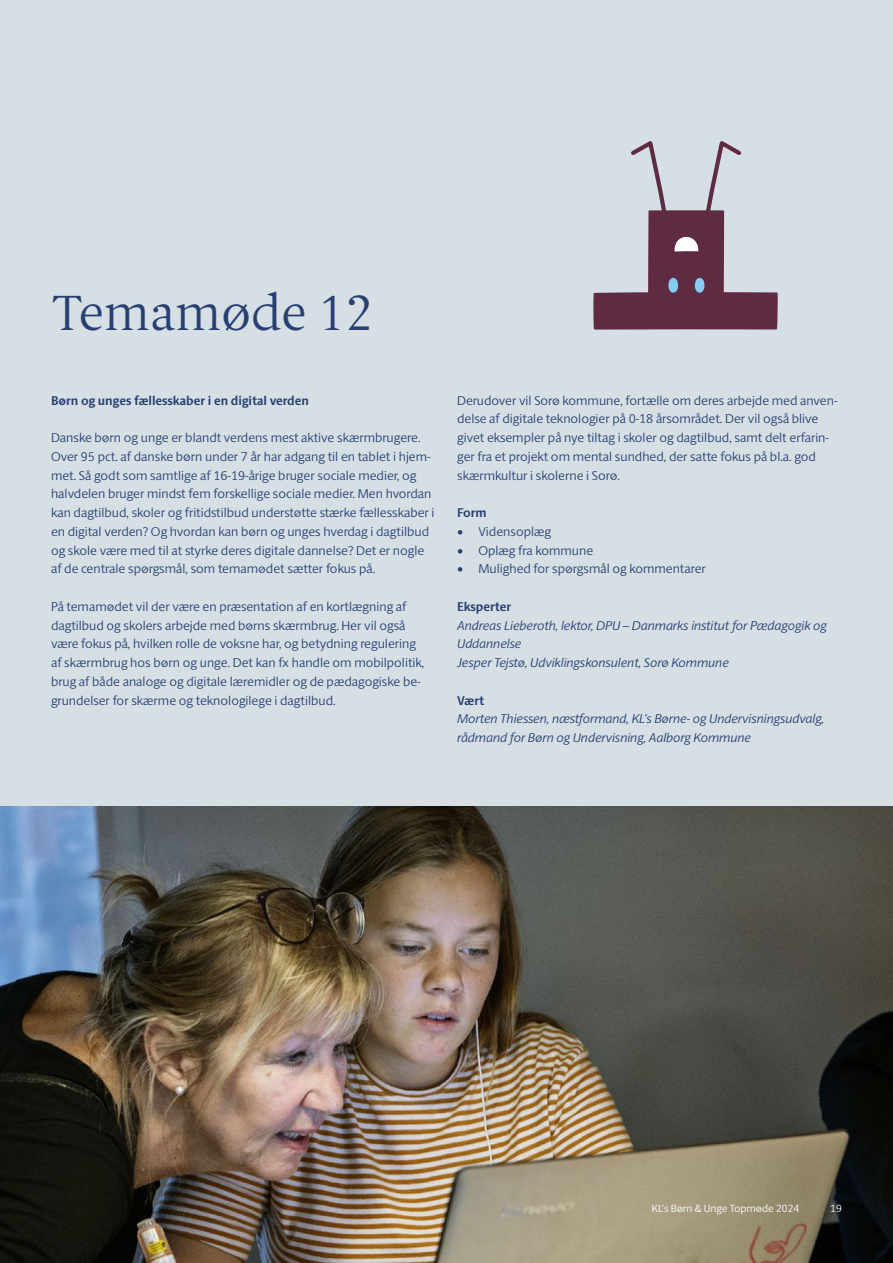
<style>
.page{position:relative;width:893px;height:1263px;background:#d5dfe4}
.page>*{position:absolute;margin:0;border:0;box-sizing:border-box;transform-origin:0 0}
.t1{font:300 49.5px "ID Serif";color:#283f74}
.t2{font:300 12.75px/18.8px "ID Sans";color:#283f74}
.t3{font:italic 300 12.75px/18.8px "ID Sans";color:#283f74}
.t4{font:700 12.75px "ID Sans";color:#283f74}
.t5{font:300 10.5px "ID Sans";color:#fff}
.s1{font-family:"ID Serif";font-weight:400}
</style>
<div class="page">
<img style="left:0;top:807px;width:893px;height:456px">
<svg style="left:593px;top:143px;width:185px;height:187px"></svg>
<h1 class="t1" style="left:51px;top:282px;width:324px">Temamøde 12</h1>
<p class="t4" style="left:51px;top:392px;width:259px">Børn og unges fællesskaber i en digital verden</p>
<p class="t2" style="left:51px;top:428px;width:385px">Danske børn og unge er blandt verdens mest aktive skærmbrugere.<br>Over 95 pct. af danske børn under 7 år har adgang til en tablet i hjem&shy;met. Så godt som samtlige af 16-19-årige bruger sociale medier, og halvdelen bruger mindst fem forskellige sociale medier. Men hvordan kan dagtilbud, skoler og fritidstilbud understøtte stærke fællesskaber i en digital verden? Og hvordan kan børn og unges hverdag i dagtilbud og skole være med til at styrke deres digitale dannelse? Det er nogle af de centrale spørgsmål, som temamødet sætter fokus på.</p>
<p class="t2" style="left:51px;top:597px;width:375px">På temamødet vil der være en præsentation af en kortlægning af dagtilbud og skolers arbejde med børns skærmbrug. Her vil også være fokus på, hvilken rolle de voksne har, og betydning regulering af skærmbrug hos børn og unge. Det kan fx handle om mobilpolitik, brug af både analoge og digitale læremidler og de pædagogiske be&shy;grundelser for skærme og teknologilege i dagtilbud.</p>
<p class="t2" style="left:457px;top:391px;width:382px">Derudover vil Sorø kommune, fortælle om deres arbejde med anven&shy;delse af digitale teknologier på 0-18 årsområdet. Der vil også blive givet eksempler på nye tiltag i skoler og dagtilbud, samt delt erfarin&shy;ger fra et projekt om mental sundhed, der satte fokus på bl.a. god skærmkultur i skolerne i Sorø.</p>
<p class="t4" style="left:457px;top:505px;width:31px">Form</p>
<p class="t2" style="left:457px;top:522px;width:95px"><span class="s1">•</span> Vidensoplæg</p>
<p class="t2" style="left:457px;top:541px;width:138px"><span class="s1">•</span> Oplæg fra kommune</p>
<p class="t2" style="left:457px;top:559px;width:250px"><span class="s1">•</span> Mulighed for spørgsmål og kommentarer</p>
<p class="t4" style="left:457px;top:599px;width:56px">Eksperter</p>
<p class="t3" style="left:457px;top:616px;width:371px">Andreas Lieberoth, lektor, DPU – Danmarks institut for Pædagogik og<br>Uddannelse<br>Jesper Tejstø, Udviklingskonsulent, Sorø Kommune</p>
<p class="t4" style="left:457px;top:692px;width:29px">Vært</p>
<p class="t3" style="left:457px;top:709px;width:369px">Morten Thiessen, næstformand, KL’s Børne- og Undervisningsudvalg, rådmand for Børn og Undervisning, Aalborg Kommune</p>
<p class="t5" style="left:652px;top:1202px;width:149px">KL’s Børn &amp; Unge Topmøde 2024</p>
<p class="t5" style="left:830px;top:1202px;width:13px">19</p>
</div>
